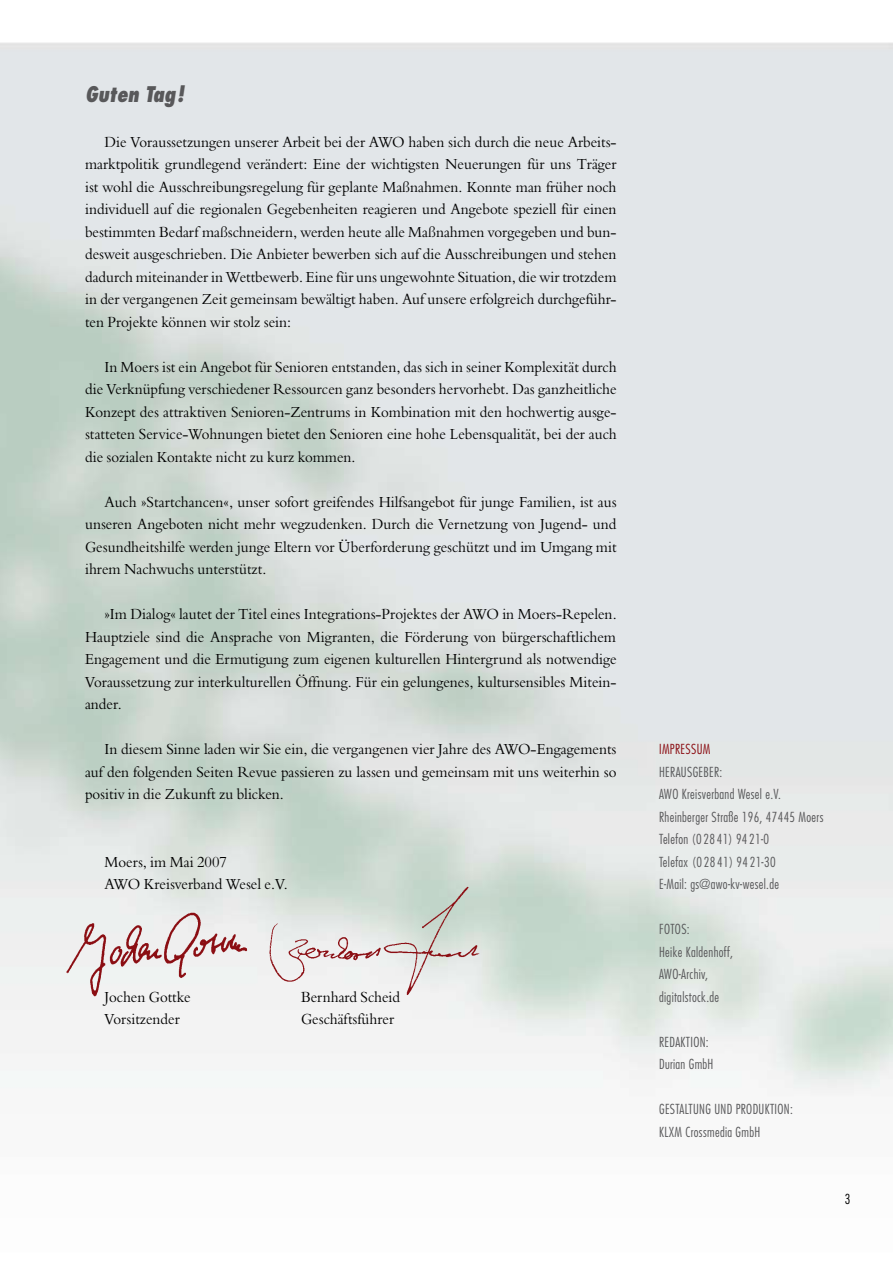
<style>
.page{position:relative;width:893px;height:1263px;background:#fff}
.page>*{position:absolute;margin:0;border:0;box-sizing:border-box;transform-origin:0 0}
.t1{font:italic 800 condensed 21px "Futura";color:#58585a;scale:.95 1}
.t2{font:15px/22.5px "Bergamo";color:#000;text-align:justify;scale:.95 1}
.t3{font:300 condensed 13.5px/22.5px "Futura";letter-spacing:.025em;color:#58585a}
.t4{font:300 condensed 13.5px "Futura";letter-spacing:.025em;color:#8b0e13}
</style>
<div class="page">
<img style="left:263px;top:884px;width:221px;height:115px">
<img style="left:66px;top:901px;width:188px;height:102px">
<h1 class="t1" style="left:85px;top:81px;width:105px">Guten Tag!</h1>
<p class="t2" style="left:85px;top:131px;width:561px;text-indent:19px">Die Voraussetzungen unserer Arbeit bei der AWO haben sich durch die neue Arbeits&shy;marktpolitik grundlegend verändert: Eine der wichtigsten Neuerungen für uns Träger ist wohl die Ausschreibungsregelung für geplante Maßnahmen. Konnte man früher noch individuell auf die regionalen Gegebenheiten reagieren und Angebote speziell für einen bestimmten Bedarf maßschneidern, werden heute alle Maßnahmen vorgegeben und bun&shy;desweit ausgeschrieben. Die Anbieter bewerben sich auf die Ausschreibungen und stehen dadurch miteinander in Wettbewerb. Eine für uns ungewohnte Situation, die wir trotzdem in der vergangenen Zeit gemeinsam bewältigt haben. Auf unsere erfolgreich durchgeführ&shy;ten Projekte können wir stolz sein:</p>
<p class="t2" style="left:85px;top:356px;width:561px;text-indent:19px">In Moers ist ein Angebot für Senioren entstanden, das sich in seiner Komplexität durch die Verknüpfung verschiedener Ressourcen ganz besonders hervorhebt. Das ganzheitliche Konzept des attraktiven Senioren-Zentrums in Kombination mit den hochwertig ausge&shy;statteten Service-Wohnungen bietet den Senioren eine hohe Lebensqualität, bei der auch die sozialen Kontakte nicht zu kurz kommen.</p>
<p class="t2" style="left:85px;top:491px;width:561px;text-indent:19px">Auch »Startchancen«, unser sofort greifendes Hilfsangebot für junge Familien, ist aus unseren Angeboten nicht mehr wegzudenken. Durch die Vernetzung von Jugend- und Gesundheitshilfe werden junge Eltern vor Überforderung geschützt und im Umgang mit ihrem Nachwuchs unterstützt.</p>
<p class="t2" style="left:85px;top:603px;width:561px;text-indent:19px">»Im Dialog« lautet der Titel eines Integrations-Projektes der AWO in Moers-Repelen.<br>Hauptziele sind die Ansprache von Migranten, die Förderung von bürgerschaftlichem Engagement und die Ermutigung zum eigenen kulturellen Hintergrund als notwendige Voraussetzung zur interkulturellen Öffnung. Für ein gelungenes, kultursensibles Mitein&shy;ander.</p>
<p class="t2" style="left:85px;top:738px;width:561px;text-indent:19px">In diesem Sinne laden wir Sie ein, die vergangenen vier Jahre des AWO-Engagements auf den folgenden Seiten Revue passieren zu lassen und gemeinsam mit uns weiterhin so positiv in die Zukunft zu blicken.</p>
<p class="t2" style="left:105px;top:851px;width:194px">Moers, im Mai 2007<br>AWO Kreisverband Wesel e.V.</p>
<p class="t2" style="left:105px;top:986px;width:92px">Jochen Gottke</p>
<p class="t2" style="left:301px;top:986px;width:106px">Bernhard Scheid</p>
<p class="t2" style="left:105px;top:1008px;width:81px">Vorsitzender</p>
<p class="t2" style="left:301px;top:1008px;width:100px">Geschäftsführer</p>
<p class="t4" style="left:659px;top:741px;width:53px">Impressum</p>
<p class="t3" style="left:659px;top:760px;width:65px">HerausgeBer:<br>AWO</p>
<p class="t3" style="left:659px;top:783px;width:166px;text-indent:23px">Kreisverband Wesel e.V.<br>Rheinberger Straße 196, 47445 Moers<br>Telefon (02841) 9421-0<br>Telefax (02841) 9421-30<br>E-Mail: gs@awo-kv-wesel.de</p>
<p class="t3" style="left:659px;top:918px;width:75px">Fotos:<br>Heike Kaldenhoff,<br>AWO</p>
<p class="t3" style="left:659px;top:963px;width:62px;text-indent:20px">-Archiv, digitalstock.de</p>
<p class="t3" style="left:659px;top:1030px;width:2px">REDAKT</p>
<p class="t3" style="left:659px;top:1030px;width:54px;text-align:right">ION:<br>Durian GmbH</p>
<p class="t3" style="left:659px;top:1098px;width:135px">Gestaltung und Produktion:<br>KLXM Crossmedia GmbH</p>
</div>
